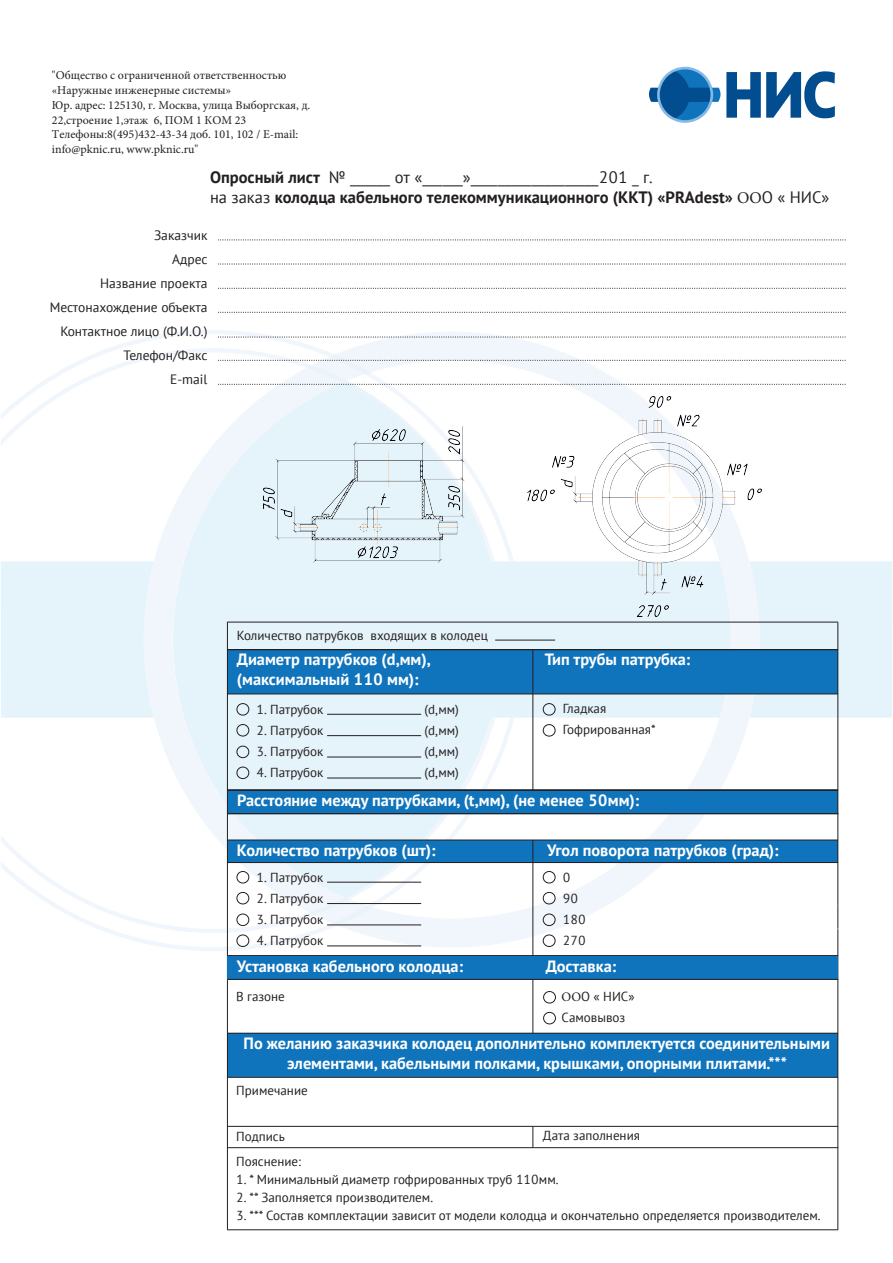
<style>
.page{position:relative;width:893px;height:1263px;background:#fff}
.page>*{position:absolute;margin:0;border:0;box-sizing:border-box;transform-origin:0 0}
.t1{font:700 16.5px/20.1px "PT Sans";color:#231f20}
.t2{font:700 16.35px/19.6px "PT Sans";color:#fff;text-align:center}
.t3{font:13.5px/24px "PT Sans";color:#231f20;text-align:right}
.t4{font:13.05px/21.1px "PT Sans";color:#231f20}
.t5{font:12px/14.9px "Minion Pro";color:#231f20}
.s1{font-weight:400}
.s2{font-family:"Minion Pro";font-weight:400}
.s3{font-family:"Minion Pro"}
</style>
<div class="page">
<svg style="left:760px;top:383px;width:132px;height:515px"></svg>
<svg style="left:514px;top:338px;width:246px;height:609px"></svg>
<svg style="left:1px;top:330px;width:513px;height:621px"></svg>
<svg style="left:726px;top:71px;width:109px;height:47px"></svg>
<svg style="left:649px;top:67px;width:71px;height:56px"></svg>
<div style="left:227px;top:1033px;width:611px;height:44px;background:#1074bc"></div>
<div style="left:227px;top:840px;width:611px;height:22px;background:#1074bc"></div>
<div style="left:228px;top:790px;width:610px;height:24px;background:#1074bc"></div>
<svg style="left:218px;top:239px;width:628px;height:1px"></svg>
<svg style="left:218px;top:263px;width:628px;height:2px"></svg>
<svg style="left:218px;top:288px;width:628px;height:1px"></svg>
<svg style="left:218px;top:312px;width:628px;height:1px"></svg>
<svg style="left:218px;top:336px;width:628px;height:2px"></svg>
<svg style="left:218px;top:360px;width:628px;height:1px"></svg>
<svg style="left:218px;top:384px;width:629px;height:1px"></svg>
<div style="left:227px;top:650px;width:611px;height:44px;background:#1074bc"></div>
<hr style="left:227px;top:622px;width:611px;height:1px;background:#231f20">
<hr style="left:227px;top:622px;width:1px;height:307px;background:#231f20">
<hr style="left:838px;top:622px;width:1px;height:283px;background:#231f20">
<hr style="left:227px;top:1077px;width:611px;height:1px;background:#231f20">
<hr style="left:227px;top:1126px;width:611px;height:1px;background:#231f20">
<hr style="left:227px;top:929px;width:1px;height:301px;background:#231f20">
<svg style="left:838px;top:905px;width:1px;height:24px"></svg>
<hr style="left:838px;top:929px;width:1px;height:301px;background:#231f20">
<hr style="left:227px;top:1147px;width:611px;height:1px;background:#231f20">
<hr style="left:533px;top:650px;width:1px;height:140px;background:#231f20">
<svg style="left:533px;top:1126px;width:1px;height:22px"></svg>
<hr style="left:227px;top:649px;width:611px;height:1px;background:#231f20">
<div style="left:237px;top:703px;width:12px;height:12px;border:1px solid #231f20;border-radius:50%"></div>
<div style="left:237px;top:724px;width:12px;height:12px;border:1px solid #231f20;border-radius:50%"></div>
<div style="left:543px;top:703px;width:12px;height:12px;border:1px solid #231f20;border-radius:50%"></div>
<div style="left:543px;top:724px;width:12px;height:12px;border:1px solid #231f20;border-radius:50%"></div>
<hr style="left:227px;top:694px;width:611px;height:1px;background:#231f20">
<hr style="left:227px;top:790px;width:611px;height:1px;background:#231f20">
<hr style="left:228px;top:813px;width:610px;height:1px;background:#231f20">
<div style="left:237px;top:746px;width:12px;height:12px;border:1px solid #231f20;border-radius:50%"></div>
<div style="left:237px;top:767px;width:12px;height:12px;border:1px solid #231f20;border-radius:50%"></div>
<hr style="left:327px;top:714px;width:94px;height:1px;background:#231f20">
<hr style="left:327px;top:735px;width:94px;height:1px;background:#231f20">
<hr style="left:327px;top:757px;width:94px;height:1px;background:#231f20">
<hr style="left:327px;top:778px;width:94px;height:1px;background:#231f20">
<hr style="left:495px;top:640px;width:60px;height:1px;background:#231f20">
<div style="left:237px;top:871px;width:12px;height:12px;border:1px solid #231f20;border-radius:50%"></div>
<div style="left:237px;top:892px;width:12px;height:12px;border:1px solid #231f20;border-radius:50%"></div>
<div style="left:237px;top:914px;width:12px;height:12px;border:1px solid #231f20;border-radius:50%"></div>
<div style="left:237px;top:934px;width:12px;height:13px;border:1px solid #231f20;border-radius:50%"></div>
<hr style="left:327px;top:882px;width:94px;height:1px;background:#231f20">
<hr style="left:327px;top:903px;width:94px;height:1px;background:#231f20">
<hr style="left:327px;top:924px;width:94px;height:1px;background:#231f20">
<hr style="left:327px;top:945px;width:94px;height:1px;background:#231f20">
<hr style="left:227px;top:862px;width:611px;height:1px;background:#231f20">
<hr style="left:227px;top:840px;width:611px;height:1px;background:#231f20">
<hr style="left:533px;top:840px;width:1px;height:193px;background:#231f20">
<div style="left:543px;top:871px;width:12px;height:12px;border:1px solid #231f20;border-radius:50%"></div>
<div style="left:543px;top:892px;width:12px;height:12px;border:1px solid #231f20;border-radius:50%"></div>
<div style="left:543px;top:914px;width:12px;height:12px;border:1px solid #231f20;border-radius:50%"></div>
<div style="left:543px;top:934px;width:12px;height:13px;border:1px solid #231f20;border-radius:50%"></div>
<hr style="left:227px;top:955px;width:611px;height:1px;background:#231f20">
<hr style="left:227px;top:1033px;width:611px;height:1px;background:#231f20">
<hr style="left:227px;top:1229px;width:611px;height:1px;background:#231f20">
<div style="left:227px;top:956px;width:611px;height:23px;background:#1074bc"></div>
<hr style="left:227px;top:979px;width:611px;height:1px;background:#231f20">
<div style="left:543px;top:991px;width:13px;height:12px;border:1px solid #231f20;border-radius:50%"></div>
<div style="left:543px;top:1012px;width:13px;height:12px;border:1px solid #231f20;border-radius:50%"></div>
<img style="left:263px;top:396px;width:498px;height:221px">
<p class="t5" style="left:52px;top:68px;width:260px">"Общество с ограниченной ответственностью «Наружные инженерные системы»<br>Юр. адрес: 125130, г. Москва, улица Выборгская, д.<br>22,строение 1,этаж 6, ПОМ 1 КОМ 23<br>Телефоны:8(495)432-43-34 доб. 101, 102 / E-mail: info@pknic.ru, www.pknic.ru"</p>
<p class="t1" style="left:210px;top:166px;width:621px">Опросный лист <span class="s1">№ ______ от «______»___________________201 _ г.<br>на заказ</span> колодца кабельного телекоммуникационного (ККТ) «PRAdest» <span class="s2">ОО</span><span class="s1">О « НИС»</span></p>
<p class="t3" style="left:50px;top:223px;width:159px">Заказчик<br>Адрес<br>Название проекта<br>Местонахождение объекта<br>Контактное лицо (Ф.И.О.)<br>Телефон/Факс<br>E-mail</p>
<p class="t4" style="left:237px;top:624px;width:252px">Количество патрубков входящих в колодец</p>
<p class="t2" style="left:237px;top:649px;width:195px">Диаметр патрубков (d,мм),</p>
<p class="t2" style="left:545px;top:649px;width:147px">Тип трубы патрубка:</p>
<p class="t2" style="left:237px;top:669px;width:184px">(максимальный 110 мм):</p>
<p class="t4" style="left:563px;top:697px;width:94px">Гладкая<br>Гофрированная*</p>
<p class="t4" style="left:257px;top:698px;width:68px">1. Патрубок</p>
<p class="t4" style="left:425px;top:698px;width:36px">(d,мм)</p>
<p class="t4" style="left:257px;top:719px;width:68px">2. Патрубок</p>
<p class="t4" style="left:425px;top:719px;width:36px">(d,мм)</p>
<p class="t4" style="left:257px;top:741px;width:68px">3. Патрубок</p>
<p class="t4" style="left:425px;top:741px;width:36px">(d,мм)</p>
<p class="t4" style="left:257px;top:762px;width:68px">4. Патрубок</p>
<p class="t4" style="left:425px;top:762px;width:36px">(d,мм)</p>
<p class="t2" style="left:237px;top:790px;width:404px">Расстояние между патрубками, (t,мм), (не менее 50мм):</p>
<p class="t2" style="left:237px;top:840px;width:201px">Количество патрубков (шт):</p>
<p class="t2" style="left:547px;top:840px;width:234px">Угол поворота патрубков (град):</p>
<p class="t4" style="left:563px;top:866px;width:24px">0<br>90<br>180<br>270</p>
<p class="t4" style="left:257px;top:866px;width:68px">1. Патрубок</p>
<p class="t4" style="left:257px;top:887px;width:68px">2. Патрубок</p>
<p class="t4" style="left:257px;top:909px;width:68px">3. Патрубок</p>
<p class="t4" style="left:257px;top:930px;width:68px">4. Патрубок</p>
<p class="t2" style="left:237px;top:956px;width:228px">Установка кабельного колодца:</p>
<p class="t2" style="left:546px;top:956px;width:72px">Доставка:</p>
<p class="t4" style="left:236px;top:985px;width:50px">В газоне</p>
<p class="t4" style="left:562px;top:985px;width:75px"><span class="s3">ОО</span>О « НИС»<br>Самовывоз</p>
<p class="t2" style="left:244px;top:1033px;width:588px">По желанию заказчика колодец дополнительно комплектуется соединительными элементами, кабельными полками, крышками, опорными плитами.***</p>
<p class="t4" style="left:236px;top:1080px;width:73px">Примечание</p>
<p class="t4" style="left:236px;top:1125px;width:50px">Подпись</p>
<p class="t4" style="left:543px;top:1125px;width:99px">Дата заполнения</p>
<p class="t4" style="left:236px;top:1151px;width:67px">Пояснение:</p>
<p class="t4" style="left:236px;top:1169px;width:324px">1. * Минимальный диаметр гофрированных труб 110мм.</p>
<p class="t4" style="left:236px;top:1187px;width:199px">2. ** Заполняется производителем.</p>
<p class="t4" style="left:236px;top:1205px;width:586px">3. *** Состав комплектации зависит от модели колодца и окончательно определяется производителем.</p>
</div>
